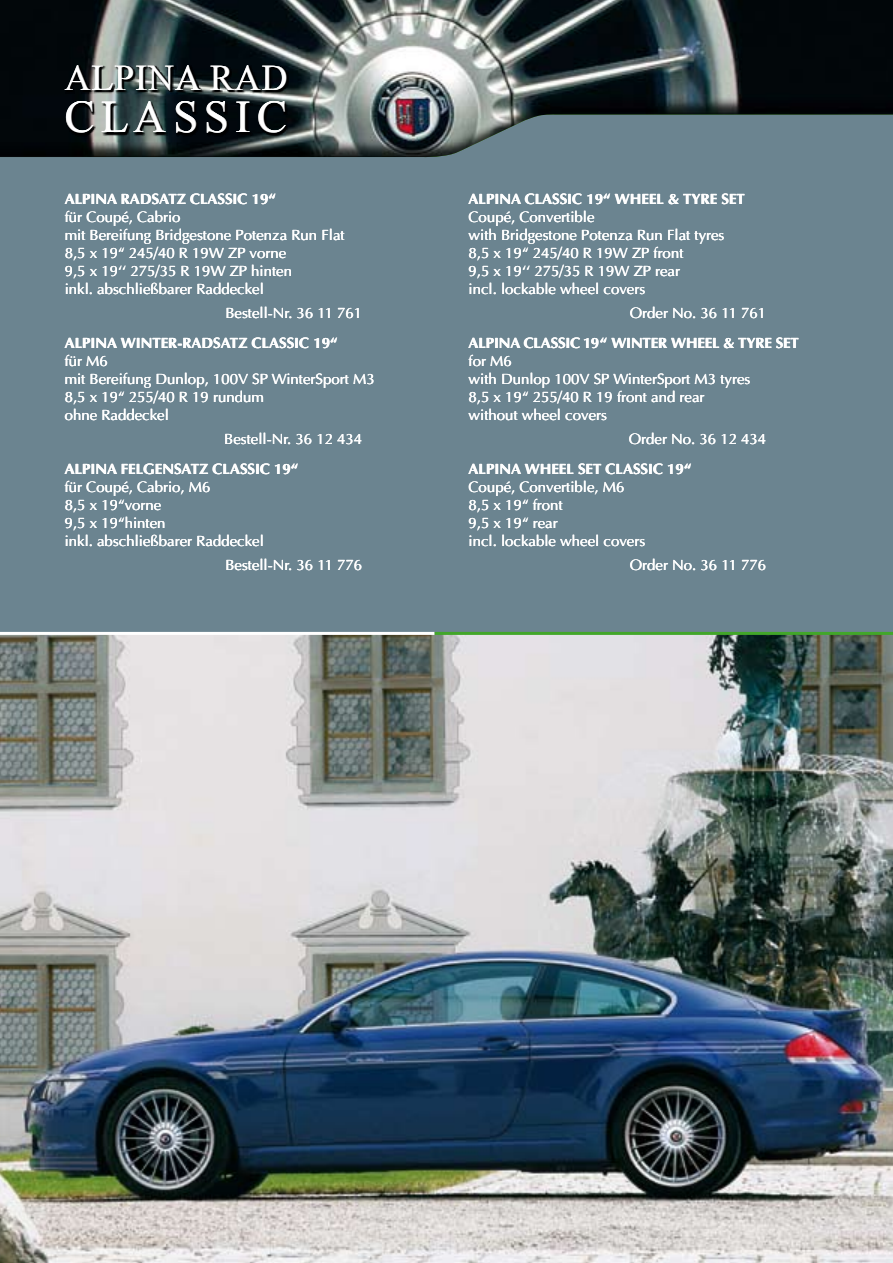
<style>
.page{position:relative;width:893px;height:1263px;background:#fff}
.page>*{position:absolute;margin:0;border:0;box-sizing:border-box;transform-origin:0 0}
.t1{font:45px "Times New Roman";letter-spacing:.145em;color:#fff}
.t2{font:36px "Times New Roman";letter-spacing:.025em;color:#fff}
.t3{font:15px/18px "Ottawa Plain";color:#fff}
.t4{font:700 15px "Ottawa";color:#fff}
</style>
<div class="page">
<div style="left:0;top:0;width:893px;height:647px;background:#6b8490"></div>
<img style="left:0;top:0;width:893px;height:158px">
<img style="left:0;top:635px;width:893px;height:628px">
<hr style="left:0;top:632px;width:435px;height:3px;background:#fff">
<hr style="left:435px;top:632px;width:458px;height:3px;background:#42a62a">
<svg style="left:65px;top:66px;width:346px;height:92px;background:#404748"></svg>
<h2 class="t2" style="left:65px;top:53px;width:225px">ALPINA RAD</h2>
<h1 class="t1" style="left:65px;top:86px;width:224px">CLASSIC</h1>
<p class="t4" style="left:65px;top:189px;width:213px">ALPINA RADSATZ CLASSIC 19“</p>
<p class="t3" style="left:65px;top:208px;width:281px">für Coupé, Cabrio<br>mit Bereifung Bridgestone Potenza Run Flat<br>8,5 x 19“ 245/40 R 19W ZP vorne<br>9,5 x 19‘‘ 275/35 R 19W ZP hinten<br>inkl. abschließbarer Raddeckel</p>
<p class="t3" style="left:225px;top:304px;width:138px">Bestell-Nr. 36 11 761</p>
<p class="t4" style="left:65px;top:333px;width:274px">ALPINA WINTER-RADSATZ CLASSIC 19“</p>
<p class="t3" style="left:65px;top:352px;width:312px">für M6<br>mit Bereifung Dunlop, 100V SP WinterSport M3<br>8,5 x 19“ 255/40 R 19 rundum<br>ohne Raddeckel</p>
<p class="t3" style="left:224px;top:430px;width:140px">Bestell-Nr. 36 12 434</p>
<p class="t4" style="left:65px;top:459px;width:235px">ALPINA FELGENSATZ CLASSIC 19“</p>
<p class="t3" style="left:65px;top:478px;width:201px">für Coupé, Cabrio, M6<br>8,5 x 19“vorne<br>9,5 x 19“hinten<br>inkl. abschließbarer Raddeckel</p>
<p class="t3" style="left:225px;top:556px;width:138px">Bestell-Nr. 36 11 776</p>
<p class="t4" style="left:469px;top:189px;width:278px">ALPINA CLASSIC 19“ WHEEL &amp; TYRE SET</p>
<p class="t3" style="left:469px;top:208px;width:257px">Coupé, Convertible<br>with Bridgestone Potenza Run Flat tyres<br>8,5 x 19“ 245/40 R 19W ZP front<br>9,5 x 19‘‘ 275/35 R 19W ZP rear<br>incl. lockable wheel covers</p>
<p class="t3" style="left:630px;top:304px;width:138px">Order No. 36 11 761</p>
<p class="t4" style="left:469px;top:333px;width:332px">ALPINA CLASSIC 19“ WINTER WHEEL &amp; TYRE SET</p>
<p class="t3" style="left:469px;top:352px;width:283px">for M6<br>with Dunlop 100V SP WinterSport M3 tyres<br>8,5 x 19“ 255/40 R 19 front and rear without wheel covers</p>
<p class="t3" style="left:629px;top:430px;width:139px">Order No. 36 12 434</p>
<p class="t4" style="left:469px;top:459px;width:224px">ALPINA WHEEL SET CLASSIC 19“</p>
<p class="t3" style="left:469px;top:478px;width:178px">Coupé, Convertible, M6<br>8,5 x 19“ front<br>9,5 x 19“ rear<br>incl. lockable wheel covers</p>
<p class="t3" style="left:630px;top:556px;width:138px">Order No. 36 11 776</p>
</div>
